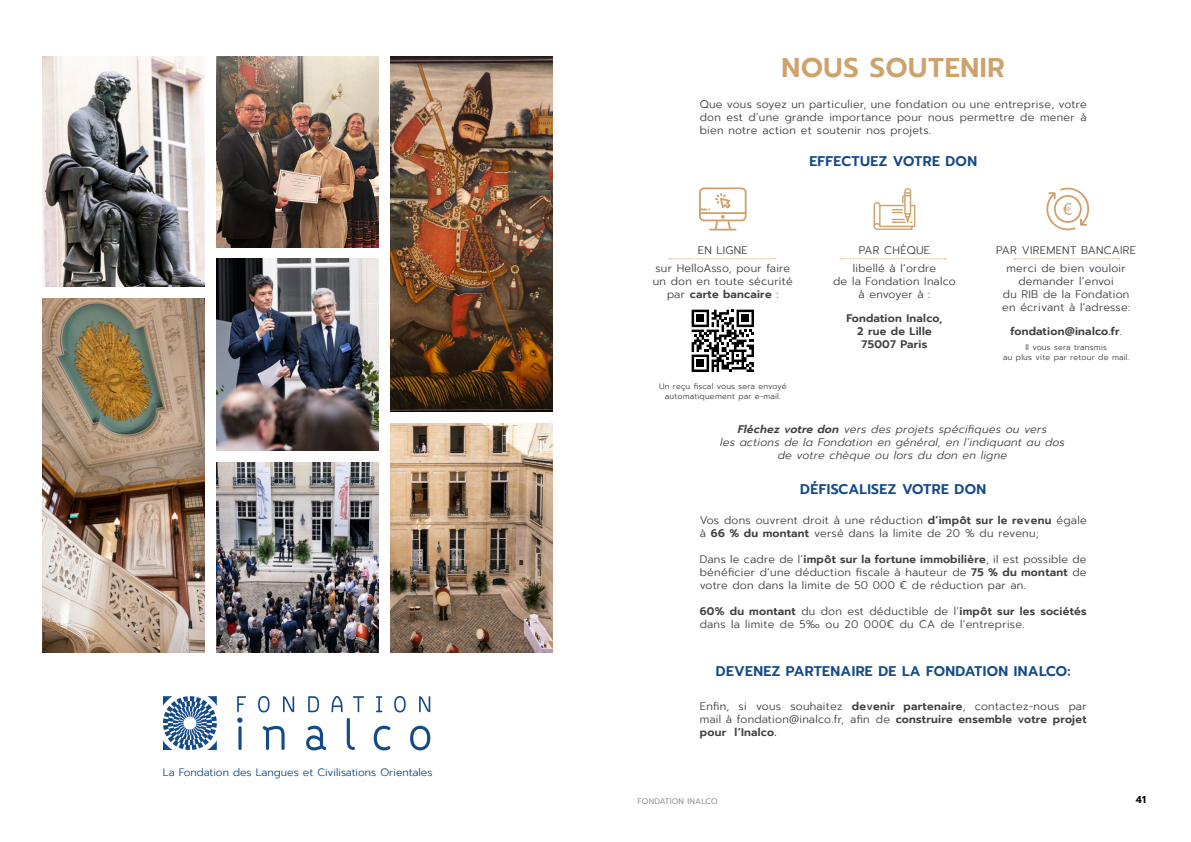
<style>
.page{position:relative;width:1191px;height:842px;background:#fff}
.page>*{position:absolute;margin:0;border:0;box-sizing:border-box;transform-origin:0 0}
.t1{font:600 27px "Prompt";letter-spacing:.025em;color:#cea26c}
.t2{font:600 14px "Prompt";letter-spacing:.025em;color:#134a87}
.t3{font:300 11px/13px "Prompt";letter-spacing:.025em;color:#414042;text-align:center}
.t4{font:italic 300 11px/13px "Prompt";letter-spacing:.025em;color:#414042;text-align:center}
.t5{font:600 11px/13px "Prompt";letter-spacing:.025em;color:#414042;text-align:center}
.t6{font:300 10.7px "Prompt";color:#134a87}
.t7{font:600 10px "Prompt";color:#000}
.t8{font:300 8px/10px "Prompt";letter-spacing:.025em;color:#414042;text-align:center}
.t9{font:8px "Prompt";letter-spacing:.025em;color:#939598}
.s1{font-weight:600}
.s2{font-weight:300}
</style>
<div class="page">
<img style="left:43px;top:298px;width:162px;height:355px">
<img style="left:43px;top:57px;width:162px;height:229px">
<img style="left:217px;top:259px;width:162px;height:192px">
<img style="left:217px;top:57px;width:162px;height:190px">
<img style="left:217px;top:463px;width:162px;height:190px">
<img style="left:391px;top:57px;width:162px;height:354px">
<img style="left:391px;top:423px;width:162px;height:230px">
<svg style="left:163px;top:696px;width:54px;height:54px"></svg>
<svg style="left:263px;top:726px;width:21px;height:24px"></svg>
<svg style="left:306px;top:726px;width:20px;height:24px"></svg>
<svg style="left:347px;top:718px;width:8px;height:32px"></svg>
<svg style="left:374px;top:726px;width:16px;height:24px"></svg>
<svg style="left:410px;top:726px;width:20px;height:24px"></svg>
<svg style="left:237px;top:696px;width:9px;height:54px"></svg>
<svg style="left:258px;top:696px;width:11px;height:16px"></svg>
<svg style="left:283px;top:696px;width:11px;height:16px"></svg>
<svg style="left:308px;top:696px;width:11px;height:16px"></svg>
<svg style="left:331px;top:696px;width:12px;height:16px"></svg>
<svg style="left:353px;top:696px;width:11px;height:16px"></svg>
<svg style="left:376px;top:696px;width:6px;height:16px"></svg>
<svg style="left:394px;top:696px;width:12px;height:16px"></svg>
<svg style="left:419px;top:696px;width:11px;height:16px"></svg>
<svg style="left:873px;top:188px;width:42px;height:42px"></svg>
<svg style="left:699px;top:187px;width:47px;height:44px"></svg>
<svg style="left:1046px;top:187px;width:43px;height:44px"></svg>
<svg style="left:669px;top:258px;width:106px;height:1px"></svg>
<svg style="left:841px;top:258px;width:105px;height:1px"></svg>
<svg style="left:1013px;top:258px;width:106px;height:1px"></svg>
<svg style="left:691px;top:310px;width:63px;height:62px"></svg>
<div style="left:696px;top:360px;width:8px;height:7px;background:#000"></div>
<p class="t6" style="left:163px;top:764px;width:271px">La Fondation des Langues et Civilisations Orientales</p>
<h1 class="t1" style="left:781px;top:48px;width:225px">NOUS SOUTENIR</h1>
<p class="t3" style="left:700px;top:97px;width:388px;text-align:justify">Que vous soyez un particulier, une fondation ou une entreprise, votre don est d’une grande importance pour nous permettre de mener à bien notre action et soutenir nos projets.</p>
<p class="t2" style="left:809px;top:151px;width:169px">EFFECTUEZ VOTRE DON</p>
<p class="t3" style="left:655px;top:241px;width:136px;line-height:18px">EN LIGNE<br>sur HelloAsso, pour faire</p>
<p class="t3" style="left:653px;top:275px;width:141px">un don en toute sécurité par <span class="s1">carte bancaire</span> :</p>
<p class="t8" style="left:659px;top:381px;width:129px">Un reçu fiscal vous sera envoyé automatiquement par e-mail.</p>
<p class="t3" style="left:852px;top:241px;width:85px;line-height:18px">PAR CHÈQUE libellé à l’ordre</p>
<p class="t3" style="left:833px;top:275px;width:124px">de la Fondation Inalco à envoyer à :</p>
<p class="t5" style="left:846px;top:312px;width:98px">Fondation Inalco,<br>2 rue de Lille<br>75007 Paris</p>
<p class="t3" style="left:996px;top:241px;width:141px;line-height:18px">PAR VIREMENT BANCAIRE merci de bien vouloir</p>
<p class="t3" style="left:1002px;top:275px;width:129px">demander l’envoi<br>du RIB de la Fondation en écrivant à l’adresse:</p>
<p class="t5" style="left:1010px;top:325px;width:113px">fondation@inalco.fr<span class="s2">.</span></p>
<p class="t8" style="left:1003px;top:342px;width:128px">Il vous sera transmis<br>au plus vite par retour de mail.</p>
<p class="t4" style="left:720px;top:422px;width:346px"><span class="s1">Fléchez votre don</span> vers des projets spécifiques ou vers<br>les actions de la Fondation en général, en l’indiquant au dos de votre chèque ou lors du don en ligne</p>
<p class="t2" style="left:800px;top:479px;width:187px">DÉFISCALISEZ VOTRE DON</p>
<p class="t3" style="left:700px;top:514px;width:388px;text-align:left">Vos dons ouvrent droit à une réduction <span class="s1">d’impôt sur le revenu</span> égale à <span class="s1">66 % du montant</span> versé dans la limite de 20 % du revenu;</p>
<p class="t3" style="left:700px;top:553px;width:388px;text-align:justify">Dans le cadre de l’<span class="s1">impôt sur la fortune immobilière</span>, il est possible de bénéficier d’une déduction fiscale à hauteur de <span class="s1">75 % du montant</span> de votre don dans la limite de 50 000 € de réduction par an.</p>
<p class="t3" style="left:700px;top:605px;width:388px;text-align:left"><span class="s1">60% du montant</span> du don est déductible de l’<span class="s1">impôt sur les sociétés </span>dans la limite de 5‰ ou 20 000€ du CA de l’entreprise.</p>
<p class="t2" style="left:716px;top:661px;width:356px">DEVENEZ PARTENAIRE DE LA FONDATION INALCO:</p>
<p class="t3" style="left:700px;top:700px;width:388px;text-align:justify">Enfin, si vous souhaitez <span class="s1">devenir partenaire</span>, contactez-nous par mail à fondation@inalco.fr, afin de <span class="s1">construire ensemble votre projet pour l’Inalco.</span></p>
<p class="t9" style="left:637px;top:795px;width:82px">FONDATION INALCO</p>
<p class="t7" style="left:1136px;top:792px;width:12px">41</p>
</div>
